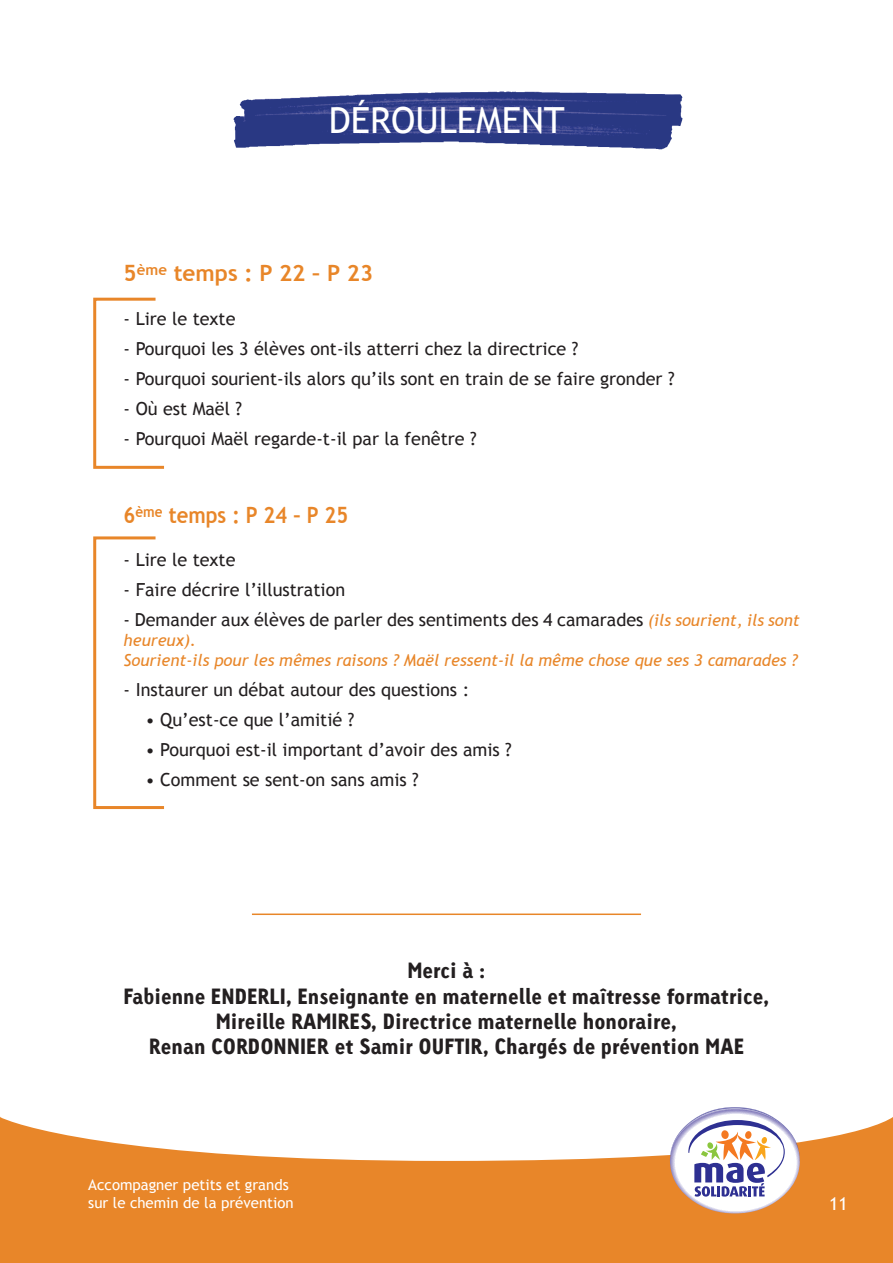
<style>
.page{position:relative;width:893px;height:1263px;background:#fff}
.page>*{position:absolute;margin:0;border:0;box-sizing:border-box;transform-origin:0 0}
.t1{font:36px "Trebuchet MS";color:#fff}
.t2{font:700 22.5px "Trebuchet MS";color:#e88629;scale:.9 1}
.t3{font:700 22.5px "Trebuchet MS";color:#e88629}
.t4{font:900 21px/25.2px "Linotype Tetria";color:#231f20;text-align:center}
.t5{font:18px "Trebuchet MS";color:#231f20}
.t6{font:18px "Trebuchet MS";color:#fff}
.t7{font:italic 16.5px/19.8px "Trebuchet MS";color:#e88629}
.t8{font:15px/18px "Trebuchet MS";color:#fff}
.s1{font-style:italic;font-size:16.5px;color:#e88629}
</style>
<div class="page">
<svg style="left:0;top:1116px;width:893px;height:147px;fill:#e88629"></svg>
<svg style="left:670px;top:1107px;width:130px;height:106px"></svg>
<svg style="left:93px;top:536px;width:71px;height:273px"></svg>
<svg style="left:93px;top:297px;width:71px;height:172px"></svg>
<hr style="left:252px;top:913px;width:389px;height:2px;background:#e88629">
<img style="left:233px;top:91px;width:450px;height:59px">
<h1 class="t1" style="left:329px;top:99px;width:238px">DÉROULEMENT</h1>
<p class="t3" style="left:124px;top:259px;width:251px">5<sup>ème</sup> temps : P 22 – P 23</p>
<p class="t5" style="left:124px;top:308px;width:113px">- Lire le texte</p>
<p class="t5" style="left:124px;top:338px;width:456px">- Pourquoi les 3 élèves ont-ils atterri chez la directrice ?</p>
<p class="t5" style="left:124px;top:368px;width:552px">- Pourquoi sourient-ils alors qu’ils sont en train de se faire gronder ?</p>
<p class="t5" style="left:124px;top:398px;width:120px">- Où est Maël ?</p>
<p class="t5" style="left:124px;top:428px;width:355px">- Pourquoi Maël regarde-t-il par la fenêtre ?</p>
<p class="t2" style="left:124px;top:501px;width:251px">6<sup>ème</sup> temps : P 24 – P 25</p>
<p class="t5" style="left:124px;top:549px;width:113px">- Lire le texte</p>
<p class="t5" style="left:124px;top:579px;width:223px">- Faire décrire l’illustration</p>
<p class="t5" style="left:124px;top:609px;width:678px">- Demander aux élèves de parler des sentiments des 4 camarades <span class="s1">(ils sourient, ils sont</span></p>
<p class="t7" style="left:124px;top:631px;width:675px">heureux).<br>Sourient-ils pour les mêmes raisons ? Maël ressent-il la même chose que ses 3 camarades ?</p>
<p class="t5" style="left:124px;top:679px;width:347px">- Instaurer un débat autour des questions :</p>
<p class="t5" style="left:145px;top:709px;width:211px">• Qu’est-ce que l’amitié ?</p>
<p class="t5" style="left:145px;top:739px;width:368px">• Pourquoi est-il important d’avoir des amis ?</p>
<p class="t5" style="left:145px;top:769px;width:275px">• Comment se sent-on sans amis ?</p>
<p class="t4" style="left:123px;top:958px;width:648px">Merci à :<br>Fabienne ENDERLI, Enseignante en maternelle et maîtresse formatrice, Mireille RAMIRES, Directrice maternelle honoraire,<br>Renan CORDONNIER et Samir OUFTIR, Chargés de prévention MAE</p>
<p class="t8" style="left:88px;top:1176px;width:207px">Accompagner petits et grands sur le chemin de la prévention</p>
<p class="t6" style="left:829px;top:1192px;width:20px">11</p>
</div>
